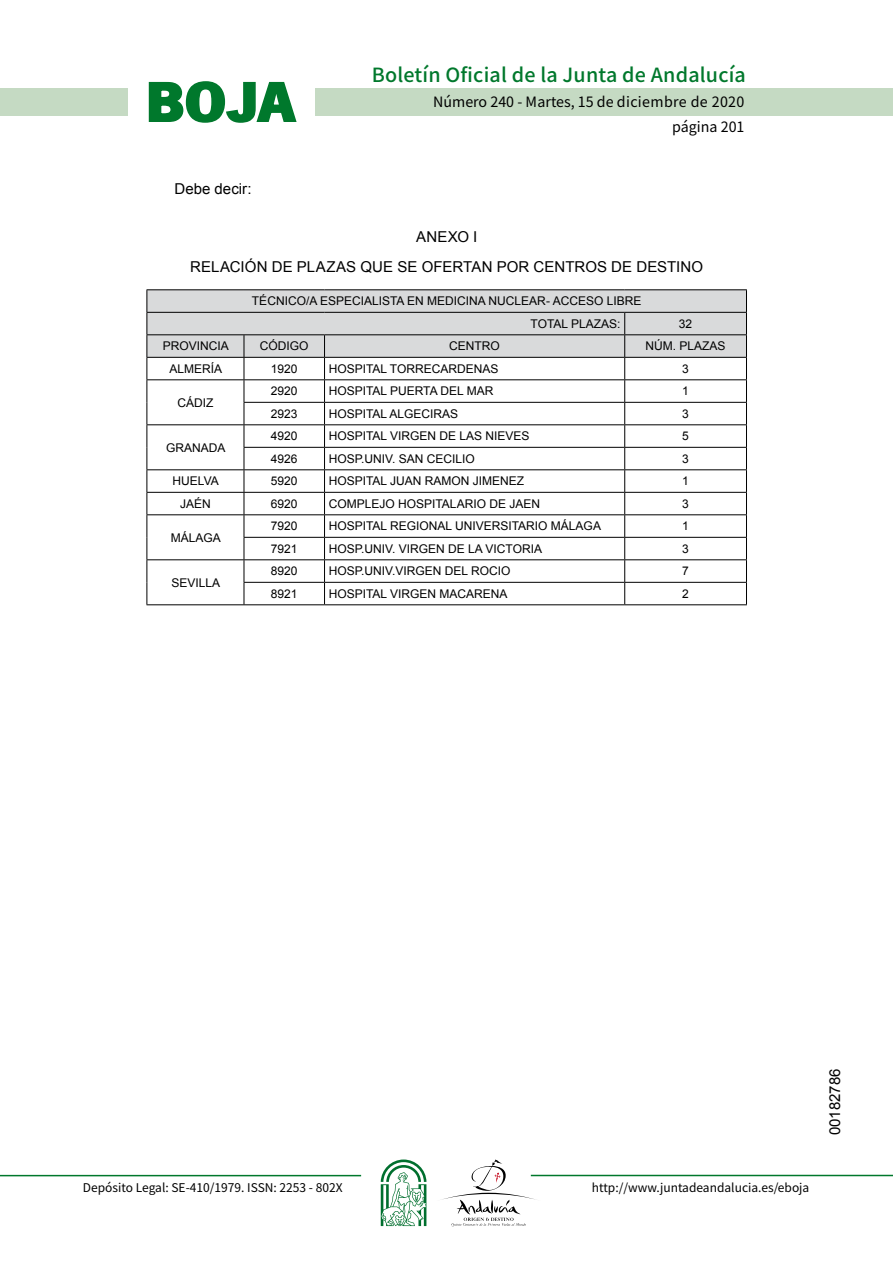
<style>
.page{position:relative;width:893px;height:1263px;background:#fff}
.page>*{position:absolute;margin:0;border:0;box-sizing:border-box;transform-origin:0 0}
.t1{font:700 57.75px "News Got T";color:#00782c;scale:1.14 1}
.t2{font:500 19.5px "Noto Sans HK";letter-spacing:.01em;color:#00782c}
.t3{font:15px/30.8px "Arial";letter-spacing:.005em;color:#000;text-align:center}
.t4{font:14.25px/24.5px "Noto Sans HK";color:#000;text-align:right}
.t5{font:12px/22.5px "Arial";color:#000}
.t6{font:12px "Noto Sans HK";color:#000}
</style>
<div class="page">
<div style="left:315px;top:88px;width:577px;height:28px;background:#c5dac3"></div>
<div style="left:0;top:88px;width:128px;height:28px;background:#c5dac3"></div>
<hr style="left:0;top:1175px;width:361px;height:1px;background:#00782c">
<hr style="left:531px;top:1175px;width:361px;height:1px;background:#00782c">
<svg style="left:148px;top:81px;width:149px;height:42px"></svg>
<svg style="left:442px;top:1159px;width:100px;height:67px"></svg>
<svg style="left:381px;top:1160px;width:45px;height:66px"></svg>
<hr style="left:146px;top:289px;width:98px;height:1px;background:#000">
<hr style="left:244px;top:289px;width:80px;height:1px;background:#000">
<hr style="left:324px;top:289px;width:300px;height:1px;background:#000">
<hr style="left:624px;top:289px;width:122px;height:1px;background:#000">
<svg style="left:146px;top:290px;width:601px;height:314px"></svg>
<hr style="left:146px;top:604px;width:98px;height:1px;background:#000">
<hr style="left:244px;top:604px;width:80px;height:1px;background:#000">
<hr style="left:324px;top:604px;width:300px;height:1px;background:#000">
<hr style="left:624px;top:604px;width:122px;height:1px;background:#000">
<h1 class="t1" style="left:145px;top:68px;width:133px">BOJA</h1>
<h2 class="t2" style="left:372px;top:64px;width:375px">Boletín Oficial de la Junta de Andalucía</h2>
<p class="t4" style="left:433px;top:90px;width:313px">Número 240 - Martes, 15 de diciembre de 2020 página 201</p>
<p class="t3" style="left:174px;top:173px;width:79px">Debe decir:</p>
<p class="t3" style="left:190px;top:221px;width:514px">ANEXO I<br>RELACIÓN DE PLAZAS QUE SE OFERTAN POR CENtROS DE DESTINO</p>
<p class="t5" style="left:530px;top:290px;width:112px;text-indent:-278px">TÉCNICO/A ESPECIALISTA EN MEDICINA NUCLEAR- ACCESO LIBRE<br>TOTAL PLAZAS:</p>
<p class="t5" style="left:679px;top:313px;width:15px">32</p>
<p class="t5" style="left:163px;top:335px;width:68px">PROVINCIA</p>
<p class="t5" style="left:260px;top:335px;width:50px">CÓDIGO</p>
<p class="t5" style="left:449px;top:335px;width:52px">CENTRO</p>
<p class="t5" style="left:645px;top:335px;width:82px">NÚM. PLAZAS</p>
<p class="t5" style="left:169px;top:358px;width:54px">ALMERÍA</p>
<p class="t5" style="left:271px;top:358px;width:28px">1920</p>
<p class="t5" style="left:329px;top:358px;width:171px">HOSPITAL TORRECARDENAS</p>
<p class="t5" style="left:682px;top:358px;width:8px">3</p>
<p class="t5" style="left:177px;top:391px;width:38px">CÁDIZ</p>
<p class="t5" style="left:271px;top:380px;width:28px">2920</p>
<p class="t5" style="left:329px;top:380px;width:166px">HOSPITAL PUERTA DEL MAR</p>
<p class="t5" style="left:682px;top:380px;width:8px">1</p>
<p class="t5" style="left:271px;top:403px;width:28px">2923</p>
<p class="t5" style="left:329px;top:403px;width:131px">HOSPITAL ALGECIRAS</p>
<p class="t5" style="left:682px;top:403px;width:8px">3</p>
<p class="t5" style="left:166px;top:436px;width:61px">GRANADA</p>
<p class="t5" style="left:271px;top:425px;width:28px">4920</p>
<p class="t5" style="left:329px;top:425px;width:202px">HOSPITAL VIRGEN DE LAS NIEVES</p>
<p class="t5" style="left:682px;top:425px;width:8px">5</p>
<p class="t5" style="left:271px;top:448px;width:28px">4926</p>
<p class="t5" style="left:329px;top:448px;width:148px">HOSP.UNIV. SAN CECILIO</p>
<p class="t5" style="left:682px;top:448px;width:8px">3</p>
<p class="t5" style="left:173px;top:470px;width:48px">HUELVA</p>
<p class="t5" style="left:271px;top:470px;width:28px">5920</p>
<p class="t5" style="left:329px;top:470px;width:197px">HOSPITAL JUAN RAMON JIMENEZ</p>
<p class="t5" style="left:682px;top:470px;width:8px">1</p>
<p class="t5" style="left:180px;top:493px;width:32px">JAÉN</p>
<p class="t5" style="left:271px;top:493px;width:28px">6920</p>
<p class="t5" style="left:329px;top:493px;width:213px">COMPLEJO HOSPITALARIO DE JAEN</p>
<p class="t5" style="left:682px;top:493px;width:8px">3</p>
<p class="t5" style="left:171px;top:526px;width:52px">MÁLAGA</p>
<p class="t5" style="left:271px;top:515px;width:28px">7920</p>
<p class="t5" style="left:329px;top:515px;width:274px">HOSPITAL REGIONAL UNIVERSITARIO MÁLAGA</p>
<p class="t5" style="left:682px;top:515px;width:8px">1</p>
<p class="t5" style="left:271px;top:538px;width:28px">7921</p>
<p class="t5" style="left:329px;top:538px;width:215px">HOSP.UNIV. VIRGEN DE LA VICTORIA</p>
<p class="t5" style="left:682px;top:538px;width:8px">3</p>
<p class="t5" style="left:171px;top:571px;width:50px">SEVILLA</p>
<p class="t5" style="left:271px;top:560px;width:28px">8920</p>
<p class="t5" style="left:329px;top:560px;width:183px">HOSP.UNIV.VIRGEN DEL ROCIO</p>
<p class="t5" style="left:682px;top:560px;width:8px">7</p>
<p class="t5" style="left:271px;top:583px;width:28px">8921</p>
<p class="t5" style="left:329px;top:583px;width:180px">HOSPITAL VIRGEN MACARENA</p>
<p class="t5" style="left:682px;top:583px;width:8px">2</p>
<p class="t6" style="left:83px;top:1181px;width:261px">Depósito Legal: SE-410/1979. ISSN: 2253 - 802X</p>
<p class="t6" style="left:592px;top:1181px;width:219px">http://www.juntadeandalucia.es/eboja</p>
<p class="t3" style="left:819px;top:1135px;width:68px;rotate:-90deg">00182786</p>
</div>
